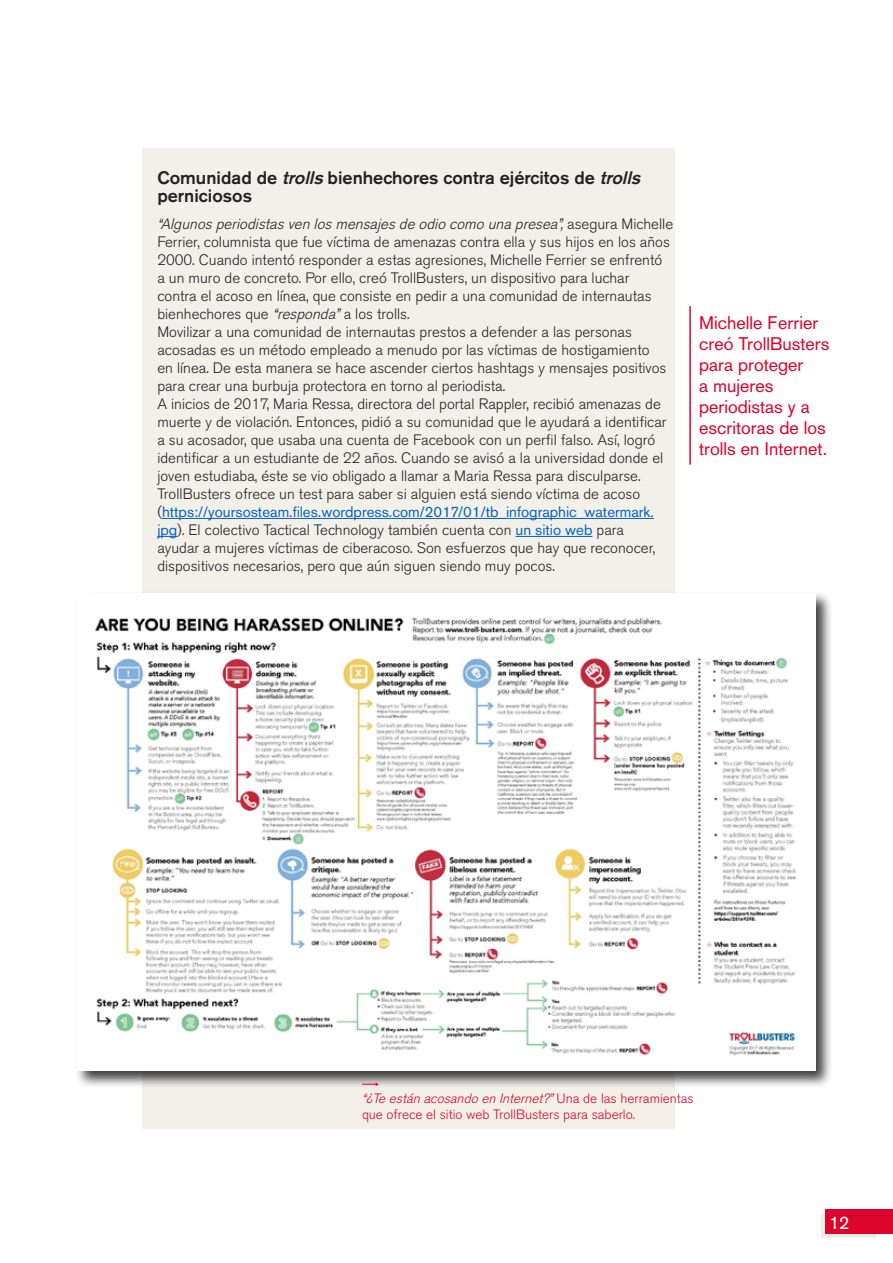
<style>
.page{position:relative;width:893px;height:1263px;background:#fff}
.page>*{position:absolute;margin:0;border:0;box-sizing:border-box;transform-origin:0 0}
.t1{font:18px/21px "Akzidenz Grotesk";color:#dd052b}
.t2{font:500 18px/18px "Akzidenz Grotesk BE";color:#222}
.t3{font:18px "Akzidenz Grotesk";color:#fff}
.t4{font:300 15px/18px "Akzidenz Grotesk BE";color:#222}
.t5{font:300 13.5px/16.5px "Akzidenz Grotesk BE";color:#dd052b}
.s1{font-style:italic}
.s2{font-weight:400;color:#0563c1}
</style>
<div class="page">
<div style="left:822px;top:1214px;width:54px;height:23px;background:#f0ede7"></div>
<div style="left:826px;top:1209px;width:67px;height:25px;background:#dd052b"></div>
<div style="left:142px;top:149px;width:533px;height:980px;background:#f3f0ea"></div>
<hr style="left:162px;top:518px;width:492px;height:1px;background:#0563c1">
<svg style="left:157px;top:536px;width:20px;height:1px"></svg>
<hr style="left:516px;top:536px;width:76px;height:1px;background:#0563c1">
<div style="left:75px;top:590px;width:758px;height:498px;background:#000;opacity:.75"></div>
<img style="left:78px;top:593px;width:737px;height:477px">
<svg style="left:362px;top:1082px;width:17px;height:4px"></svg>
<hr style="left:689px;top:306px;width:2px;height:159px;background:#dd052b">
<p class="t2" style="left:157px;top:169px;width:490px">Comunidad de <span class="s1">trolls</span> bienhechores contra ejércitos de <span class="s1">trolls </span>perniciosos</p>
<p class="t4" style="left:157px;top:215px;width:517px"><span class="s1">“Algunosperiodistasven losmensajesde odio como una presea”,</span>a s e g u r a M i c h e l l e Ferrier, columnista que fue víctima de amenazas contra ella y sus hijos en los años 2000. Cuando intentó responder a estas agresiones, Michelle Ferrier se enfrentó a un muro de concreto. Por ello, creó TrollBusters, un dispositivo para luchar<br>contra el acoso en línea, que consiste en pedir a una comunidad de internautas bienhechores que <span class="s1">“responda”</span>a los trolls.<br>Movilizar a una comunidad de internautas prestos a defender a las personas acosadas es un método empleado a menudo por las víctimas de hostigamiento<br>en línea. De esta manera se hace ascender ciertos hashtags y mensajes positivos para crear una burbuja protectora en torno al periodista.<br>A inicios de 2017, Maria Ressa, directora del portal Rappler, recibió amenazas de muerte y de violación. Entonces, pidió a su comunidad que le ayudará a identificar a su acosador, que usaba una cuenta de Facebook con un perfil falso. Así, logró identificar a un estudiante de 22 años. Cuando se avisó a la universidad donde el joven estudiaba, éste se vio obligado a llamar a Maria Ressa para disculparse.<br>TrollBusters ofrece un test para saber si alguien está siendo víctima de acoso (<span class="s2">https://yoursosteam.files.wordpress.com/2017/01/tb_infographic_watermark. jpg</span>). El colectivo Tactical Technology también cuenta con <span class="s2">un sitio web</span> para<br>ayudar a mujeres víctimas de ciberacoso. Son esfuerzos que hay que reconocer, dispositivos necesarios, pero que aún siguen siendo muy pocos.</p>
<p class="t1" style="left:699px;top:312px;width:132px">Michelle Ferrier creó TrollBusters para proteger<br>a mujeres periodistas y a escritoras de los trolls en Internet.</p>
<p class="t5" style="left:362px;top:1090px;width:333px"><span class="s1">“¿Te están acosando en Internet?”</span>U n a d e l a s h e r r a m i e n t a s que ofrece el sitio web TrollBusters para saberlo.</p>
<p class="t3" style="left:829px;top:1212px;width:22px">12</p>
</div>
